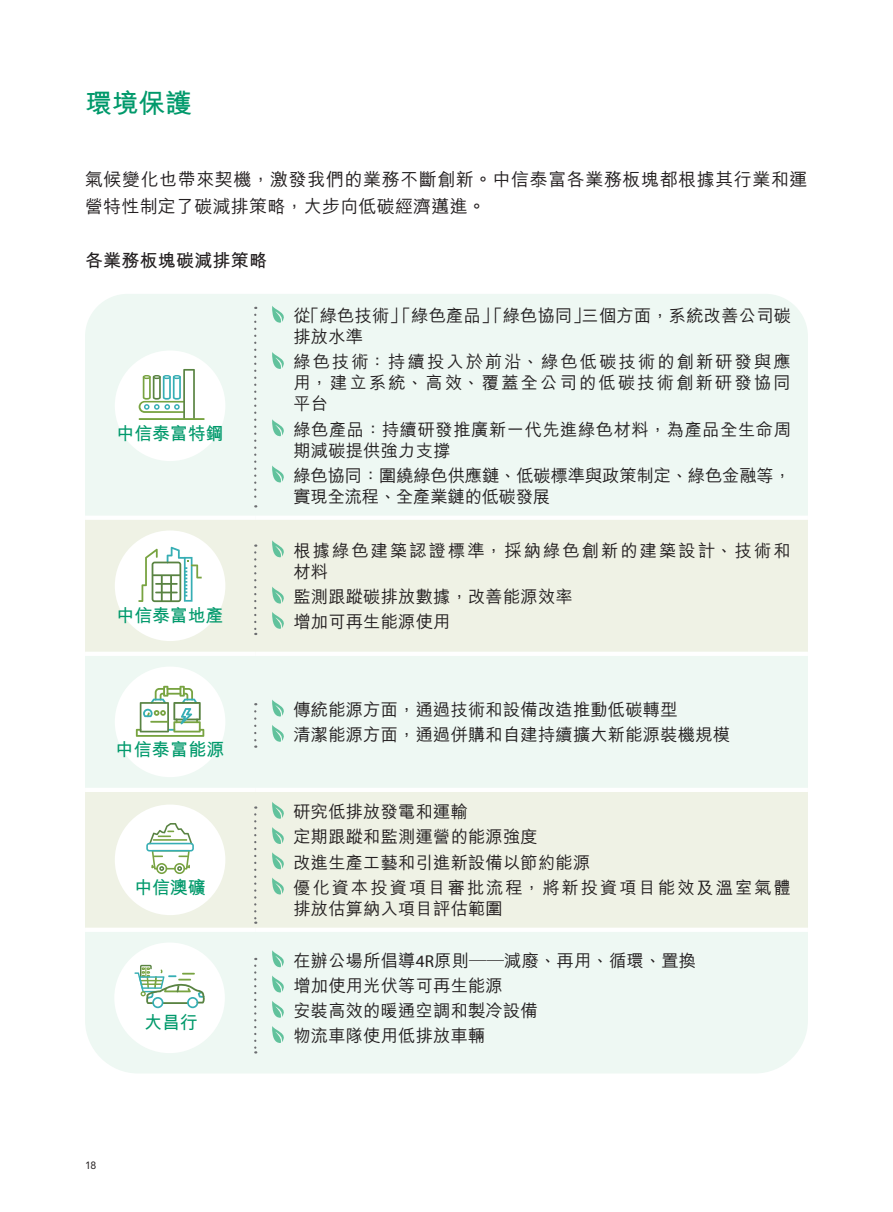
<style>
.page{position:relative;width:893px;height:1212px;background:#fff}
.page>*{position:absolute;margin:0;border:0;box-sizing:border-box;transform-origin:0 0}
.t1{font:700 27px "M Hei HK";color:#00996b}
.t2{font:500 18px/27px "M Hei HK";letter-spacing:.03em;color:#231f20}
.t3{font:700 18px "M Hei HK";letter-spacing:-.015em;color:#00996b}
.t4{font:700 18px "M Hei HK";letter-spacing:.01em;color:#231f20}
.t5{font:500 17.25px/25.2px "M Hei HK";letter-spacing:.015em;color:#231f20}
.t6{font:500 17.25px/21px "M Hei HK";letter-spacing:-.005em;color:#231f20}
.t7{font:500 17.25px/21px "M Hei HK";letter-spacing:.12em;color:#231f20}
.t8{font:10.5px "Avenir LT Std";color:#231f20}
.s1{font-family:"Myriad Pro";font-weight:400}
</style>
<div class="page">
<div style="left:85px;top:932px;width:723px;height:141px;background:#eef8f3"></div>
<div style="left:85px;top:294px;width:723px;height:222px;background:#eef8f3"></div>
<div style="left:85px;top:520px;width:723px;height:408px;background:#eff2e5"></div>
<div style="left:85px;top:656px;width:723px;height:132px;background:#eef8f3"></div>
<hr style="left:85px;top:652px;width:170px;height:4px;background:#fff">
<hr style="left:255px;top:652px;width:553px;height:4px;background:#fff">
<hr style="left:85px;top:788px;width:170px;height:4px;background:#fff">
<hr style="left:255px;top:788px;width:553px;height:4px;background:#fff">
<div style="left:115px;top:350px;width:110px;height:111px;background:#fff;border-radius:50%"></div>
<hr style="left:139px;top:418px;width:66px;height:2px;background:#78a341">
<svg style="left:139px;top:369px;width:56px;height:49px"></svg>
<svg style="left:272px;top:306px;width:17px;height:17px"></svg>
<svg style="left:272px;top:352px;width:17px;height:17px"></svg>
<svg style="left:272px;top:419px;width:17px;height:17px"></svg>
<svg style="left:272px;top:465px;width:17px;height:18px"></svg>
<div style="left:115px;top:530px;width:110px;height:111px;background:#fff;border-radius:50%"></div>
<svg style="left:138px;top:547px;width:64px;height:55px"></svg>
<svg style="left:272px;top:540px;width:17px;height:17px"></svg>
<svg style="left:272px;top:586px;width:17px;height:18px"></svg>
<svg style="left:272px;top:612px;width:17px;height:17px"></svg>
<div style="left:115px;top:666px;width:110px;height:111px;background:#fff;border-radius:50%"></div>
<svg style="left:136px;top:686px;width:68px;height:51px"></svg>
<svg style="left:272px;top:699px;width:17px;height:18px"></svg>
<svg style="left:272px;top:725px;width:17px;height:17px"></svg>
<div style="left:115px;top:804px;width:110px;height:111px;background:#fff;border-radius:50%"></div>
<svg style="left:146px;top:823px;width:48px;height:51px"></svg>
<svg style="left:272px;top:802px;width:17px;height:17px"></svg>
<svg style="left:272px;top:827px;width:17px;height:17px"></svg>
<svg style="left:272px;top:852px;width:17px;height:17px"></svg>
<svg style="left:272px;top:877px;width:17px;height:18px"></svg>
<div style="left:114px;top:942px;width:111px;height:111px;background:#fff;border-radius:50%"></div>
<svg style="left:134px;top:965px;width:71px;height:43px"></svg>
<svg style="left:272px;top:950px;width:17px;height:17px"></svg>
<svg style="left:272px;top:975px;width:17px;height:18px"></svg>
<svg style="left:272px;top:1001px;width:17px;height:17px"></svg>
<svg style="left:272px;top:1026px;width:17px;height:17px"></svg>
<svg style="left:254px;top:315px;width:2px;height:192px"></svg>
<svg style="left:254px;top:544px;width:2px;height:91px"></svg>
<svg style="left:254px;top:711px;width:2px;height:37px"></svg>
<svg style="left:254px;top:806px;width:2px;height:118px"></svg>
<svg style="left:254px;top:966px;width:2px;height:87px"></svg>
<h1 class="t1" style="left:85px;top:83px;width:108px">環境保護</h1>
<p class="t2" style="left:85px;top:165px;width:724px">氣候變化也帶來契機，激發我們的業務不斷創新。中信泰富各業務板塊都根據其行業和運營特性制定了碳減排策略，大步向低碳經濟邁進。</p>
<p class="t4" style="left:85px;top:247px;width:183px">各業務板塊碳減排策略</p>
<p class="t3" style="left:117px;top:421px;width:108px">中信泰富特鋼</p>
<p class="t3" style="left:117px;top:603px;width:108px">中信泰富地產</p>
<p class="t3" style="left:116px;top:736px;width:111px">中信泰富能源</p>
<p class="t3" style="left:134px;top:875px;width:73px">中信澳礦</p>
<p class="t3" style="left:144px;top:1009px;width:55px">大昌行</p>
<p class="t8" style="left:85px;top:1160px;width:13px">18</p>
<p class="t5" style="left:293px;top:304px;width:499px;line-height:21px">從「綠色技術」「綠色產品」「綠色協同」三個方面，系統改善公司碳排放水準</p>
<p class="t5" style="left:293px;top:350px;width:499px;line-height:21px;text-align:justify">綠色技術：持續投入於前沿、綠色低碳技術的創新研發與應用，建立系統、高效、覆蓋全公司的低碳技術創新研發協同平台</p>
<p class="t5" style="left:293px;top:417px;width:499px;line-height:21px">綠色產品：持續研發推廣新一代先進綠色材料，為產品全生命周期減碳提供強力支撐</p>
<p class="t6" style="left:293px;top:464px;width:499px">綠色協同：圍繞綠色供應鏈、低碳標準與政策制定、綠色金融等，實現全流程、全產業鏈的低碳發展</p>
<p class="t7" style="left:293px;top:539px;width:499px">根據綠色建築認證標準，採納綠色創新的建築設計、技術和材料</p>
<p class="t5" style="left:293px;top:583px;width:281px">監測跟蹤碳排放數據，改善能源效率增加可再生能源使用</p>
<p class="t5" style="left:293px;top:696px;width:438px">傳統能源方面，通過技術和設備改造推動低碳轉型<br>清潔能源方面，通過併購和自建持續擴大新能源裝機規模</p>
<p class="t5" style="left:293px;top:798px;width:499px">研究低排放發電和運輸<br>定期跟蹤和監測運營的能源強度<br>改進生產工藝和引進新設備以節約能源<br>優化資本投資項目審批流程，將新投資項目能效及溫室氣體</p>
<p class="t5" style="left:293px;top:895px;width:211px">排放估算納入項目評估範圍</p>
<p class="t5" style="left:293px;top:946px;width:404px">在辦公場所倡導<span class="s1">4R</span>原則——減廢、再用、循環、置換增加使用光伏等可再生能源<br>安裝高效的暖通空調和製冷設備<br>物流車隊使用低排放車輛</p>
</div>
